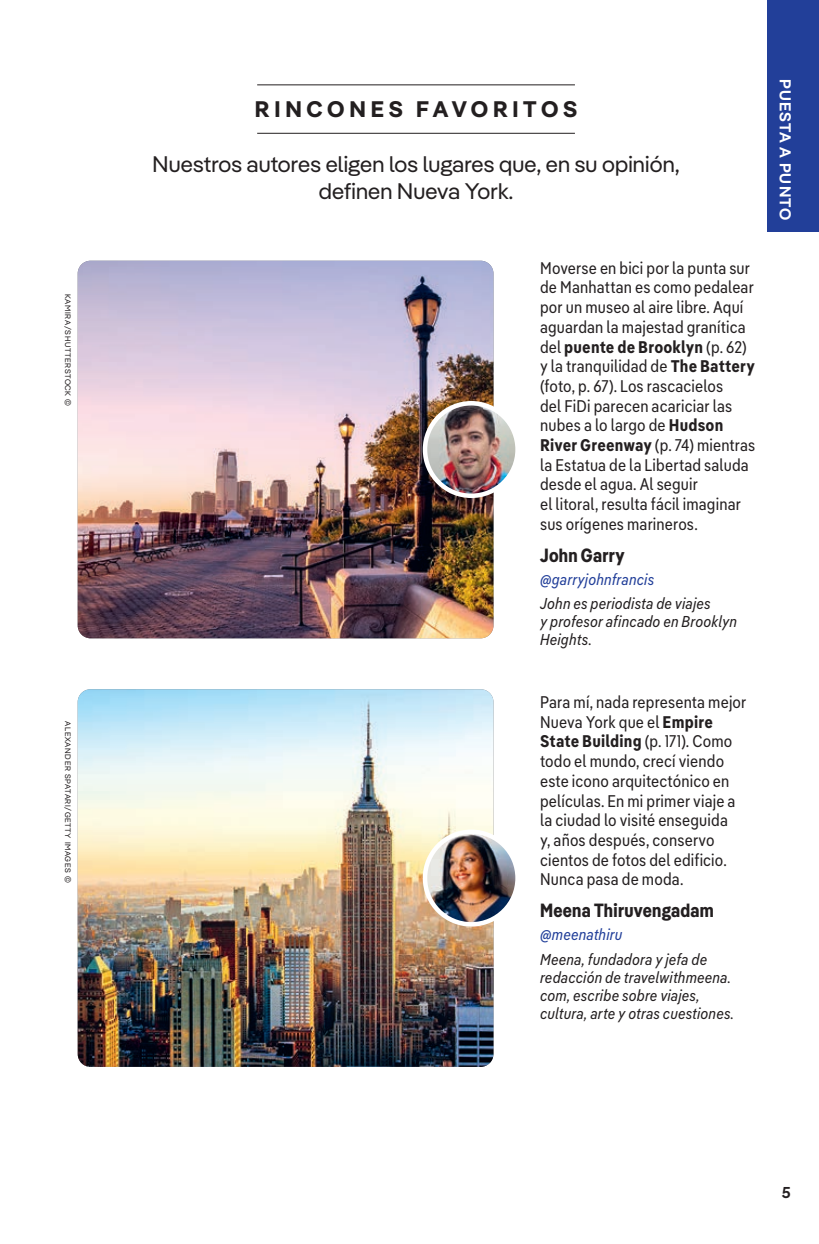
<style>
.page{position:relative;width:819px;height:1244px;background:#fff}
.page>*{position:absolute;margin:0;border:0;box-sizing:border-box;transform-origin:0 0}
.Who_Goes_Where_-_Intro{font:22.5px/27px "Pangea";letter-spacing:.01em;color:#231f20;text-align:center}
.Strap{font:700 22.5px "Pangea";letter-spacing:.205em;color:#231f20}
.Writer_-_Name{font:19.12px "Pangea Cond Bold LP";letter-spacing:.015em;color:#231f20}
.Writer_-_Body{font:16.88px/19.8px "Pangea Text Cond Regular LP";letter-spacing:.01em;color:#231f20}
.Writer_-_Bio{font:15.75px/18px "Pangea Text Cond Regular Italic LP";letter-spacing:.01em;color:#231f20}
.Writer_-_Social{font:15.75px "Pangea Text Cond Regular Italic LP";letter-spacing:.01em;color:#223f99}
.t1{font:600 15.75px "Pangea";letter-spacing:.065em;color:#fff}
.t2{font:600 15.75px "Pangea";color:#231f20}
.Front_-_Credit_Grey{font:7.88px "Pangea";letter-spacing:.08em;color:#231f20}
.s1{font-family:"Pangea Text Cond Bold LP"}
</style>
<div class="page">
<div style="left:766px;top:0;width:52px;height:231px;background:#223f99"></div>
<hr style="left:257px;top:84px;width:317px;height:1px;background:#231f20">
<hr style="left:257px;top:133px;width:317px;height:1px;background:#231f20">
<img style="left:78px;top:261px;width:415px;height:377px">
<img style="left:78px;top:689px;width:415px;height:377px">
<img style="left:425px;top:403px;width:92px;height:92px;border-radius:46px">
<div style="left:422px;top:401px;width:97px;height:97px;border:4px solid #fff;border-radius:50%"></div>
<img style="left:425px;top:833px;width:89px;height:91px">
<div style="left:422px;top:829px;width:97px;height:97px;border:4px solid #fff;border-radius:50%"></div>
<p class="Front_-_Credit_Grey" style="left:74px;top:294px;width:113px;rotate:90deg">KAMIRA/SHUTTERSTOCK ©</p>
<p class="Front_-_Credit_Grey" style="left:74px;top:721px;width:163px;rotate:90deg">ALEXANDER SPATARI/GETTY IMAGES ©</p>
<p class="Strap" style="left:255px;top:93px;width:323px">RINCONES FAVORITOS</p>
<p class="Who_Goes_Where_-_Intro" style="left:152px;top:150px;width:528px">Nuestros autores eligen los lugares que, en su opinión, definen Nueva York.</p>
<p class="Writer_-_Body" style="left:540px;top:256px;width:217px">Moverse en bici por la punta sur de Manhattan es como pedalear por un museo al aire libre. Aquí aguardan la majestad granítica del <span class="s1">puente de Brooklyn</span> (p. 62) y la tranquilidad de <span class="s1">The Battery </span>(foto, p. 67). Los rascacielos<br>del FiDi parecen acariciar las nubes a lo largo de <span class="s1">Hudson<br>River Greenway</span> (p. 74) mientras la Estatua de la Libertad saluda desde el agua. Al seguir<br>el litoral, resulta fácil imaginar sus orígenes marineros.</p>
<p class="Writer_-_Name" style="left:540px;top:541px;width:86px">John Garry</p>
<p class="Writer_-_Social" style="left:540px;top:567px;width:116px">@garryjohnfrancis</p>
<p class="Writer_-_Bio" style="left:540px;top:593px;width:198px">John es periodista de viajes<br>y profesor afincado en Brooklyn<br>Heights.</p>
<p class="Writer_-_Body" style="left:540px;top:690px;width:208px">Para mí, nada representa mejor<br>Nueva York que el <span class="s1">Empire<br>State Building</span> (p. 171). Como todo el mundo, crecí viendo este icono arquitectónico en películas. En mi primer viaje a la ciudad lo visité enseguida<br>y, años después, conservo cientos de fotos del edificio.<br>Nunca pasa de moda.</p>
<p class="Writer_-_Name" style="left:540px;top:896px;width:175px">Meena Thiruvengadam</p>
<p class="Writer_-_Social" style="left:540px;top:922px;width:84px">@meenathiru</p>
<p class="Writer_-_Bio" style="left:540px;top:948px;width:195px">Meena, fundadora y jefa de redacción de travelwithmeena. com, escribe sobre viajes, cultura, arte y otras cuestiones.</p>
<p class="t1" style="left:796px;top:79px;width:143px;rotate:90deg">PUESTA A PUNTO</p>
<p class="t2" style="left:781px;top:1181px;width:10px">5</p>
</div>
